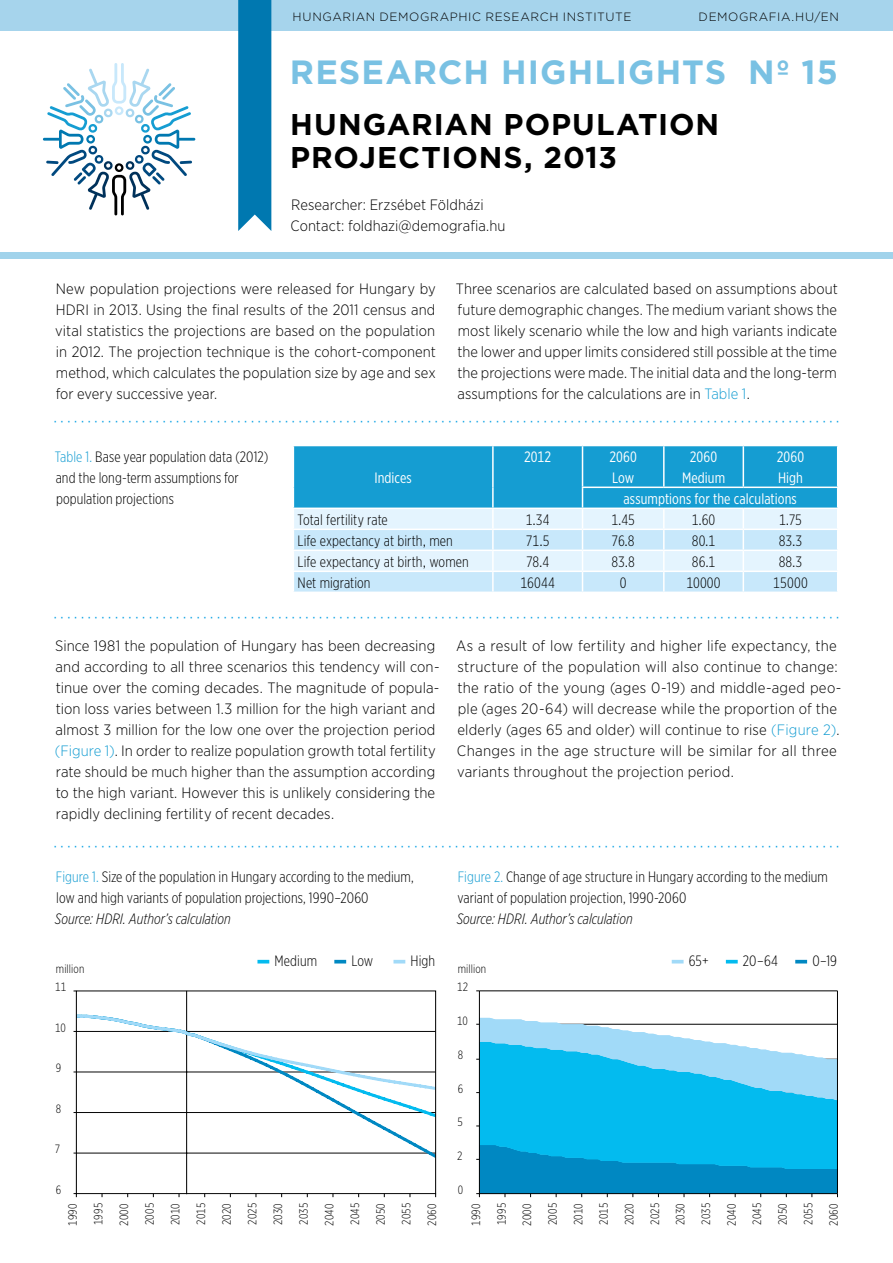
<style>
.page{position:relative;width:893px;height:1263px;background:#fff}
.page>*{position:absolute;margin:0;border:0;box-sizing:border-box;transform-origin:0 0}
.t1{font:700 33.6px "Gotham";letter-spacing:.03em;color:#79c1e3}
.t2{font:700 30px "Gotham";letter-spacing:.03em;color:#000}
.t3{font:300 18px "Gotham Narrow";color:#009ee3}
.t4{font:300 15px/21px "Gotham Narrow";letter-spacing:.005em;color:#000}
.t5{font:300 15px/21px "Gotham X Narrow";letter-spacing:.005em;color:#000}
.t6{font:15px/21px "Gotham X Narrow";letter-spacing:.005em;color:#fff}
.t7{font:italic 300 15px "Gotham X Narrow";color:#000}
.t8{font:300 12px/25.7px "Gotham X Narrow";letter-spacing:.01em;color:#000}
.t9{font:300 12px "Gotham";letter-spacing:.05em;color:#000}
.s1{color:#159dd2}
.s2{color:#03bbef}
.s3{color:#0088c2}
.s4{color:#a1daf8}
</style>
<div class="page">
<div style="left:0;top:0;width:893px;height:31px;background:#a6d4ec"></div>
<svg style="left:257px;top:960px;width:12px;height:3px"></svg>
<svg style="left:334px;top:960px;width:12px;height:3px"></svg>
<svg style="left:393px;top:960px;width:12px;height:3px"></svg>
<svg style="left:672px;top:960px;width:12px;height:3px"></svg>
<svg style="left:726px;top:960px;width:12px;height:3px"></svg>
<svg style="left:795px;top:960px;width:12px;height:3px"></svg>
<svg style="left:76px;top:990px;width:360px;height:204px"></svg>
<hr style="left:479px;top:990px;width:358px;height:1px;background:#000">
<div style="left:480px;top:1100px;width:357px;height:45px;background:#03bbef"></div>
<hr style="left:837px;top:991px;width:1px;height:202px;background:#000">
<svg style="left:476px;top:1018px;width:361px;height:82px"></svg>
<svg style="left:476px;top:1145px;width:362px;height:52px;background:#109ed2"></svg>
<hr style="left:479px;top:991px;width:1px;height:202px;background:#000">
<hr style="left:479px;top:1193px;width:358px;height:1px;background:#000">
<svg style="left:293px;top:445px;width:545px;height:147px;background:#8ccfeb"></svg>
<div style="left:0;top:252px;width:893px;height:7px;background:#a1d3eb"></div>
<svg style="left:43px;top:63px;width:152px;height:152px"></svg>
<svg style="left:238px;top:0;width:33px;height:231px;background:#0a7db3"></svg>
<p class="t9" style="left:293px;top:10px;width:340px">HUNGARIAN DEMOGRAPH IC RESEARCH I NSTITUTE</p>
<p class="t9" style="left:699px;top:10px;width:142px">DEMOGRAFIA.H U/EN</p>
<h1 class="t1" style="left:290px;top:50px;width:549px">RESEARCH HIGHLIGHTS Nº 15</h1>
<h2 class="t2" style="left:290px;top:104px;width:71px">HUNGARIAN</h2>
<h2 class="t2" style="left:504px;top:104px;width:111px">POPULATI</h2>
<h2 class="t2" style="left:669px;top:104px;width:47px">ON</h2>
<h2 class="t2" style="left:290px;top:137px;width:106px">PROJECTI</h2>
<h2 class="t2" style="left:452px;top:137px;width:166px">ONS, 2013</h2>
<p class="t4" style="left:291px;top:194px;width:216px">Researcher: Erzsébet Földházi<br>Contact: foldhazi@demografia.hu</p>
<p class="t4" style="left:55px;top:278px;width:382px;text-align:justify">New population projections were released for Hungary by HDRI in 2013. Using the final results of the 2011 census and vital statistics the projections are based on the population in 2012. The projection technique is the cohort-component method, which calculates the population size by age and sex for every successive year.</p>
<p class="t4" style="left:456px;top:278px;width:383px;text-align:justify">Three scenarios are calculated based on assumptions about future demographic changes. The medium variant shows the most likely scenario while the low and high variants indicate the lower and upper limits considered still possible at the time the projections were made. The initial data and the long-term assumptions for the calculations are in <span class="s1">Table 1</span>.</p>
<p class="t3" style="left:53px;top:410px;width:788px">· · · · · · · · · · · · · · · · · · · · · · · · · · · · · · · · · · · · · · · · · · · · · · · · · · · · · · · · · · · · · · · · · · · · · · · · · · · · · · · · · · · · · · · · · · · · · · · · · · · · · · · · · · · · · · · · · · · ·</p>
<p class="t5" style="left:55px;top:446px;width:215px"><span class="s1">Table 1.</span> Base year population data (2012) and the long-term assumptions for population projections</p>
<p class="t6" style="left:374px;top:467px;width:39px">Indices</p>
<p class="t6" style="left:524px;top:446px;width:29px">2012</p>
<p class="t6" style="left:609px;top:446px;width:29px">2060<br>Low</p>
<p class="t6" style="left:682px;top:446px;width:45px;text-align:center">2060<br>Medium</p>
<p class="t6" style="left:777px;top:446px;width:29px">2060</p>
<p class="t6" style="left:778px;top:467px;width:26px">High</p>
<p class="t6" style="left:623px;top:488px;width:175px">assumptions for the calculations</p>
<p class="t5" style="left:298px;top:509px;width:92px">Total fertility rate</p>
<p class="t5" style="left:526px;top:509px;width:25px">1.34</p>
<p class="t5" style="left:611px;top:509px;width:25px">1.45</p>
<p class="t5" style="left:692px;top:509px;width:25px">1.60</p>
<p class="t5" style="left:779px;top:509px;width:25px">1.75</p>
<p class="t5" style="left:298px;top:530px;width:157px">Life expectancy at birth, men</p>
<p class="t5" style="left:526px;top:530px;width:25px">71.5</p>
<p class="t5" style="left:612px;top:530px;width:25px">76.8</p>
<p class="t5" style="left:692px;top:530px;width:25px">80.1</p>
<p class="t5" style="left:779px;top:530px;width:25px">83.3</p>
<p class="t5" style="left:298px;top:551px;width:173px">Life expectancy at birth, women</p>
<p class="t5" style="left:526px;top:551px;width:25px">78.4</p>
<p class="t5" style="left:611px;top:551px;width:25px">83.8</p>
<p class="t5" style="left:692px;top:551px;width:25px">86.1</p>
<p class="t5" style="left:779px;top:551px;width:25px">88.3</p>
<p class="t5" style="left:298px;top:572px;width:74px">Net migration</p>
<p class="t5" style="left:520px;top:572px;width:36px">16044</p>
<p class="t5" style="left:620px;top:572px;width:8px">0</p>
<p class="t5" style="left:686px;top:572px;width:36px">10000</p>
<p class="t5" style="left:773px;top:572px;width:36px">15000</p>
<p class="t3" style="left:53px;top:606px;width:788px">· · · · · · · · · · · · · · · · · · · · · · · · · · · · · · · · · · · · · · · · · · · · · · · · · · · · · · · · · · · · · · · · · · · · · · · · · · · · · · · · · · · · · · · · · · · · · · · · · · · · · · · · · · · · · · · · · · · ·</p>
<p class="t4" style="left:55px;top:635px;width:386px">Since 1981 the population of Hungary has been decreasing and according to all three scenarios this tendency will con&shy;tinue over the coming decades. The magnitude of popula&shy;tion loss varies between 1.3 million for the high variant and almost 3 million for the low one over the projection period <span class="s1">(Figure 1)</span>. In order to realize population growth total fertility rate should be much higher than the assumption according to the high variant. However this is unlikely considering the rapidly declining fertility of recent decades.</p>
<p class="t4" style="left:456px;top:635px;width:387px">As a result of low fertility and higher life expectancy, the structure of the population will also continue to change: the ratio of the young (ages 0-19) and middle-aged peo&shy;ple (ages 20-64) will decrease while the proportion of the elderly (ages 65 and older) will continue to rise <span class="s1">(Figure 2)</span>.<br>Changes in the age structure will be similar for all three variants throughout the projection period.</p>
<p class="t3" style="left:53px;top:834px;width:788px">· · · · · · · · · · · · · · · · · · · · · · · · · · · · · · · · · · · · · · · · · · · · · · · · · · · · · · · · · · · · · · · · · · · · · · · · · · · · · · · · · · · · · · · · · · · · · · · · · · · · · · · · · · · · · · · · · · · ·</p>
<p class="t5" style="left:56px;top:866px;width:359px"><span class="s1">Figure 1.</span> Size of the population in Hungary according to the medium, low and high variants of population projections, 1990–2060</p>
<p class="t7" style="left:55px;top:910px;width:177px">Source: HDRI. Author’s calculation</p>
<p class="t5" style="left:258px;top:950px;width:117px"><span class="s2">—</span> Medium <span class="s3">—</span> Low</p>
<p class="t5" style="left:394px;top:950px;width:42px"><span class="s4">—</span> High</p>
<p class="t8" style="left:55px;top:959px;width:31px;line-height:18.5px">million<br>11</p>
<p class="t8" style="left:55px;top:1014px;width:12px">10</p>
<p class="t8" style="left:56px;top:1055px;width:7px">9</p>
<p class="t8" style="left:56px;top:1095px;width:7px">8</p>
<p class="t8" style="left:55px;top:1136px;width:7px">7</p>
<p class="t8" style="left:56px;top:1176px;width:7px">6</p>
<p class="t5" style="left:457px;top:866px;width:372px"><span class="s1">Figure 2.</span> Change of age structure in Hungary according to the medium variant of population projection, 1990-2060</p>
<p class="t7" style="left:457px;top:910px;width:177px">Source: HDRI. Author’s calculation</p>
<p class="t5" style="left:672px;top:950px;width:166px"><span class="s4">—</span> 65+ <span class="s2">—</span> 20–64 <span class="s3">—</span> 0–19</p>
<p class="t8" style="left:457px;top:959px;width:31px;line-height:18.5px">million<br>12</p>
<p class="t8" style="left:457px;top:1008px;width:12px">10</p>
<p class="t8" style="left:458px;top:1041px;width:7px">8</p>
<p class="t8" style="left:458px;top:1075px;width:7px">6</p>
<p class="t8" style="left:458px;top:1109px;width:7px">5</p>
<p class="t8" style="left:457px;top:1143px;width:7px">2</p>
<p class="t8" style="left:458px;top:1176px;width:7px">0</p>
<p class="t8" style="left:60px;top:1226px;width:24px;text-align:justify;rotate:-90deg">1990<br>1995<br>2000<br>2005<br>2010<br>2015<br>2020<br>2025<br>2030<br>2035<br>2040<br>2045<br>2050<br>2055<br>2060</p>
<p class="t8" style="left:463px;top:1226px;width:24px;text-align:justify;rotate:-90deg">1990<br>1995<br>2000<br>2005<br>2010<br>2015<br>2020<br>2025<br>2030<br>2035<br>2040<br>2045<br>2050<br>2055<br>2060</p>
</div>
